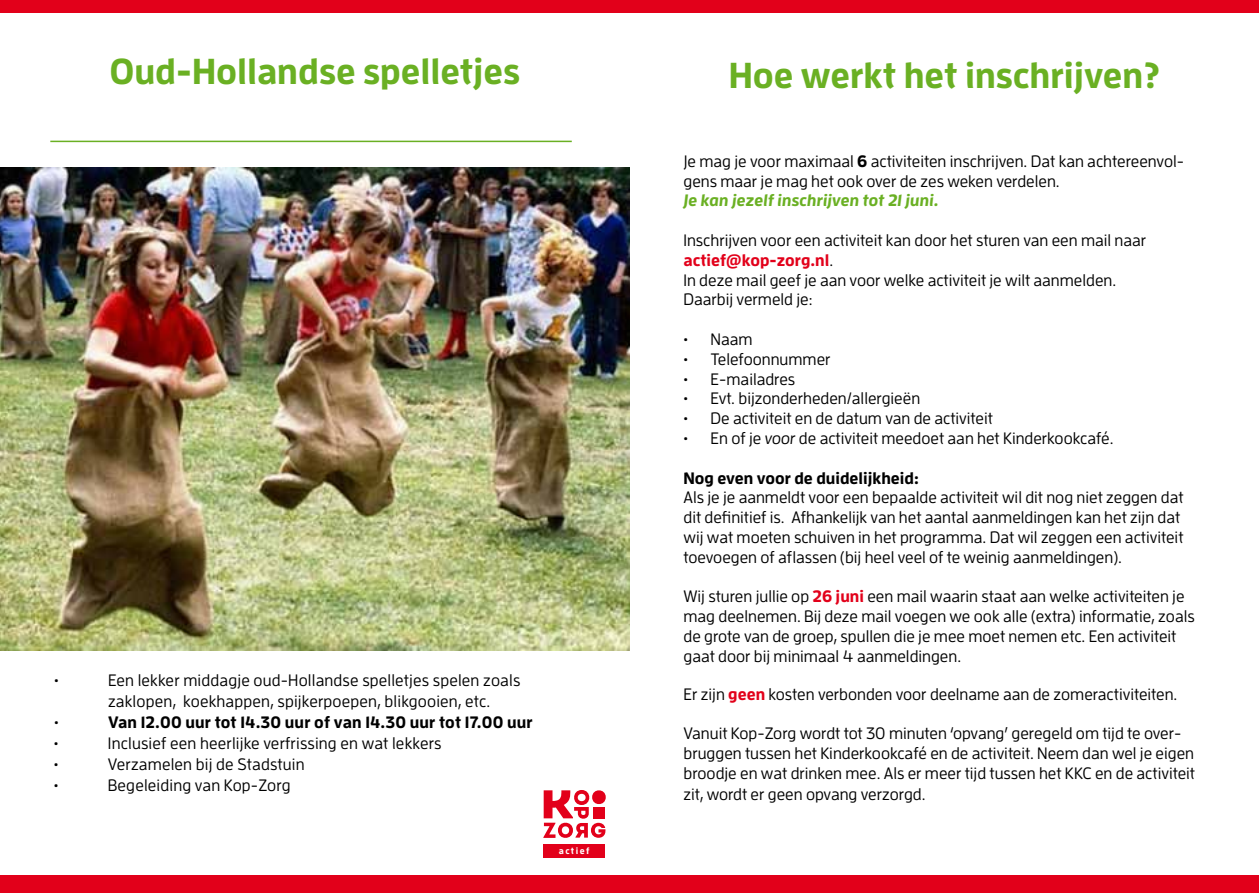
<style>
.page{position:relative;width:1259px;height:893px;background:#fff}
.page>*{position:absolute;margin:0;border:0;box-sizing:border-box;transform-origin:0 0}
.t1{font:700 36px "Enzo OT";color:#6ab023}
.t2{font:500 16.5px/19.8px "Enzo OT";color:#000}
.t3{font:700 16.5px "Enzo OT";color:#000}
.t4{font:italic 700 16.5px "Enzo OT";color:#6ab023}
.t5{font:700 9px "Enzo OT";letter-spacing:.16em;color:#fff}
.s1{font-weight:700}
.s2{font-weight:700;color:#e2001a}
.s3{font-style:italic}
</style>
<div class="page">
<img style="left:0;top:168px;width:629px;height:483px">
<hr style="left:50px;top:141px;width:522px;height:1px;background:#6ab023">
<svg style="left:543px;top:790px;width:63px;height:48px"></svg>
<div style="left:593px;top:807px;width:12px;height:11px;background:#e2001a"></div>
<div style="left:543px;top:844px;width:62px;height:13px;background:#e2001a"></div>
<div style="left:0;top:876px;width:1259px;height:17px;background:#e2001a"></div>
<div style="left:0;top:0;width:1259px;height:12px;background:#e2001a"></div>
<h1 class="t1" style="left:109px;top:48px;width:412px">Oud-Hollandse spelletjes</h1>
<p class="t2" style="left:54px;top:670px;width:6px">•</p>
<p class="t2" style="left:108px;top:669px;width:414px;line-height:21px">Een lekker middagje oud-Hollandse spelletjes spelen zoals zaklopen, koekhappen, spijkerpoepen, blikgooien, etc.</p>
<p class="t2" style="left:54px;top:712px;width:6px">•</p>
<p class="t3" style="left:108px;top:711px;width:426px">Van 12.00 uur tot 14.30 uur of van 14.30 uur tot 17.00 uur</p>
<p class="t2" style="left:54px;top:733px;width:6px">•</p>
<p class="t2" style="left:108px;top:733px;width:335px">Inclusief een heerlijke verfrissing en wat lekkers</p>
<p class="t2" style="left:54px;top:754px;width:6px">•</p>
<p class="t2" style="left:108px;top:754px;width:198px">Verzamelen bij de Stadstuin</p>
<p class="t2" style="left:54px;top:775px;width:6px">•</p>
<p class="t2" style="left:108px;top:775px;width:184px">Begeleiding van Kop-Zorg</p>
<p class="t5" style="left:559px;top:845px;width:32px">actief</p>
<h1 class="t1" style="left:728px;top:52px;width:432px">Hoe werkt het inschrijven?</h1>
<p class="t2" style="left:683px;top:151px;width:502px">Je mag je voor maximaal <span class="s1">6</span> activiteiten inschrijven. Dat kan achtereenvol&shy;gens maar je mag het ook over de zes weken verdelen.</p>
<p class="t4" style="left:683px;top:191px;width:257px">Je kan jezelf inschrijven tot 21 juni.</p>
<p class="t2" style="left:683px;top:230px;width:464px">Inschrijven voor een activiteit kan door het sturen van een mail naar <span class="s2">actief@kop-zorg.nl</span>.<br>In deze mail geef je aan voor welke activiteit je wilt aanmelden.<br>Daarbij vermeld je:</p>
<p class="t2" style="left:683px;top:329px;width:70px">• Naam</p>
<p class="t2" style="left:683px;top:349px;width:148px">• Telefoonnummer</p>
<p class="t2" style="left:683px;top:369px;width:113px">• E-mailadres</p>
<p class="t2" style="left:683px;top:388px;width:238px">• Evt. bijzonderheden/allergieën</p>
<p class="t2" style="left:683px;top:408px;width:311px">• De activiteit en de datum van de activiteit</p>
<p class="t2" style="left:683px;top:428px;width:431px">• En of je <span class="s3">voor</span> de activiteit meedoet aan het Kinderkookcafé.</p>
<p class="t3" style="left:683px;top:467px;width:237px">Nog even voor de duidelijkheid:</p>
<p class="t2" style="left:683px;top:487px;width:501px">Als je je aanmeldt voor een bepaalde activiteit wil dit nog niet zeggen dat dit definitief is. Afhankelijk van het aantal aanmeldingen kan het zijn dat wij wat moeten schuiven in het programma. Dat wil zeggen een activiteit toevoegen of aflassen (bij heel veel of te weinig aanmeldingen).</p>
<p class="t2" style="left:683px;top:586px;width:513px">Wij sturen jullie op <span class="s2">26 juni</span> een mail waarin staat aan welke activiteiten je mag deelnemen. Bij deze mail voegen we ook alle (extra) informatie, zoals de grote van de groep, spullen die je mee moet nemen etc. Een activiteit gaat door bij minimaal 4 aanmeldingen.</p>
<p class="t2" style="left:683px;top:684px;width:495px">Er zijn <span class="s2">geen</span> kosten verbonden voor deelname aan de zomeractiviteiten.</p>
<p class="t2" style="left:683px;top:723px;width:513px">Vanuit Kop-Zorg wordt tot 30 minuten ‘opvang’ geregeld om tijd te over&shy;bruggen tussen het Kinderkookcafé en de activiteit. Neem dan wel je eigen broodje en wat drinken mee. Als er meer tijd tussen het KKC en de activiteit</p>
<p class="t2" style="left:683px;top:784px;width:244px">zit, wordt er geen opvang verzorgd.</p>
</div>
